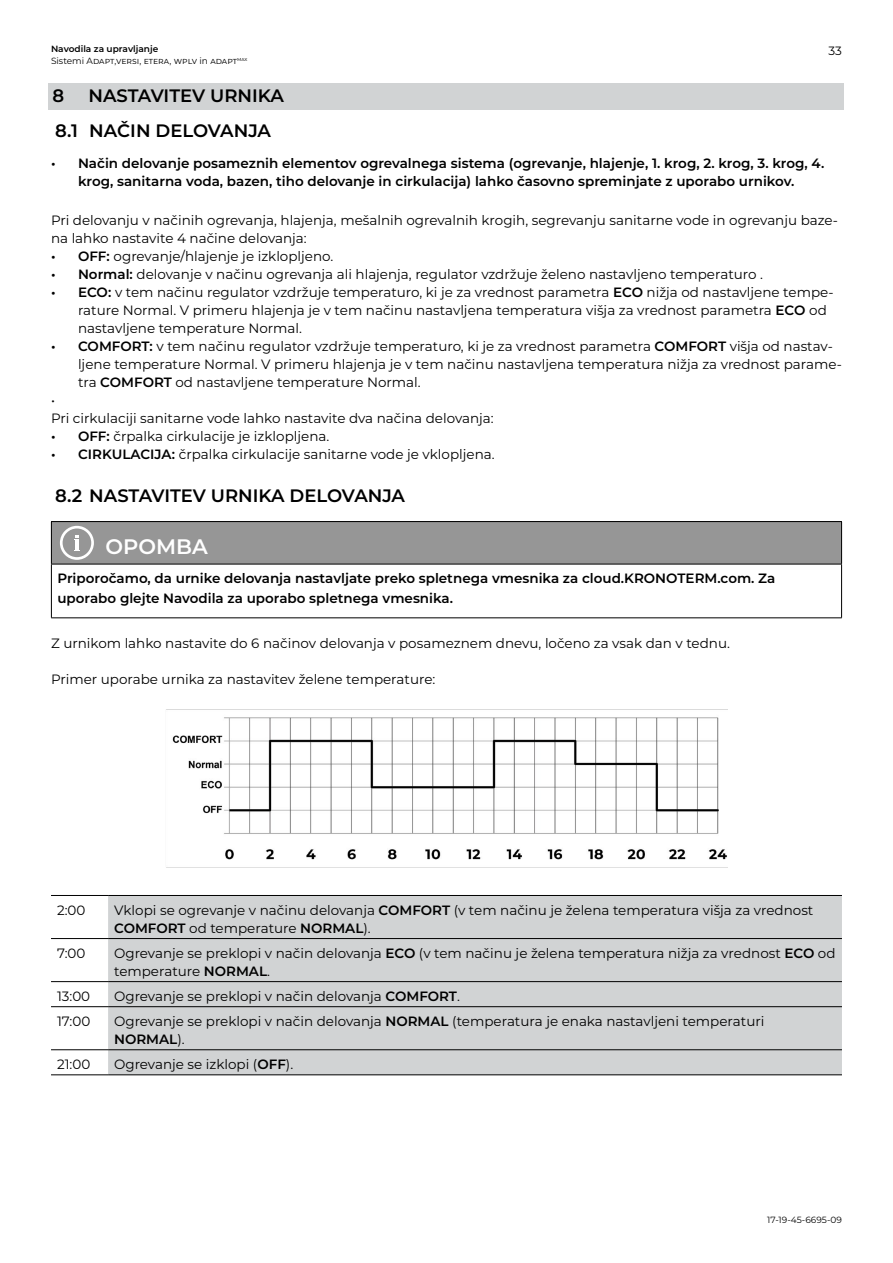
<style>
.page{position:relative;width:893px;height:1263px;background:#fff}
.page>*{position:absolute;margin:0;border:0;box-sizing:border-box;transform-origin:0 0}
.t1{font:600 21px "Montserrat";color:#fff}
.t2{font:600 18px/34.3px "Montserrat";color:#000}
.t3{font:13.5px/18px "Montserrat";color:#000}
.t4{font:600 13.5px/18px "Montserrat";color:#000;text-align:center}
.t5{font:12px "Montserrat";color:#000}
.t6{font:9px "Montserrat";color:#000}
.t7{font:600 9px "Montserrat";color:#000}
.t8{font:5.25px "Montserrat";color:#000}
.s1{font-weight:600}
</style>
<div class="page">
<div style="left:49px;top:83px;width:795px;height:26px;background:#d1d3d4"></div>
<div style="left:51px;top:522px;width:791px;height:42px;background:#969696"></div>
<hr style="left:51px;top:521px;width:791px;height:1px;background:#000">
<hr style="left:51px;top:522px;width:1px;height:42px;background:#000">
<hr style="left:841px;top:522px;width:1px;height:42px;background:#000">
<hr style="left:51px;top:564px;width:791px;height:1px;background:#000">
<hr style="left:51px;top:564px;width:1px;height:54px;background:#000">
<hr style="left:841px;top:564px;width:1px;height:54px;background:#000">
<hr style="left:51px;top:618px;width:791px;height:1px;background:#000">
<svg style="left:60px;top:526px;width:34px;height:34px"></svg>
<img style="left:166px;top:709px;width:561px;height:151px">
<div style="left:108px;top:896px;width:734px;height:178px;background:#d1d3d4"></div>
<hr style="left:51px;top:895px;width:57px;height:1px;background:#000">
<hr style="left:108px;top:895px;width:734px;height:1px;background:#000">
<hr style="left:51px;top:938px;width:57px;height:1px;background:#000">
<hr style="left:108px;top:938px;width:734px;height:1px;background:#000">
<hr style="left:51px;top:981px;width:57px;height:1px;background:#000">
<hr style="left:108px;top:981px;width:734px;height:1px;background:#000">
<hr style="left:51px;top:1006px;width:57px;height:1px;background:#000">
<hr style="left:108px;top:1006px;width:734px;height:1px;background:#000">
<hr style="left:51px;top:1049px;width:57px;height:1px;background:#000">
<hr style="left:108px;top:1049px;width:734px;height:1px;background:#000">
<hr style="left:51px;top:1074px;width:57px;height:1px;background:#000">
<hr style="left:108px;top:1074px;width:734px;height:1px;background:#000">
<p class="t7" style="left:51px;top:42px;width:109px">Navodila za upravljanje</p>
<p class="t6" style="left:51px;top:54px;width:99px">Sistemi ADAPT,VERSI, etera</p>
<p class="t6" style="left:169px;top:54px;width:48px">, WPLV in adapt</p>
<p class="t8" style="left:237px;top:55px;width:12px">max</p>
<p class="t5" style="left:828px;top:42px;width:15px">33</p>
<h2 class="t2" style="left:55px;top:78px;width:230px;text-indent:33px">NASTAVITEV URNIKA<br>8.1 NAČIN DELOVANJA</h2>
<p class="t4" style="left:51px;top:153px;width:775px">• Način delovanje posameznih elementov ogrevalnega sistema (ogrevanje, hlajenje, 1. krog, 2. krog, 3. krog, 4. krog, sanitarna voda, bazen, tiho delovanje in cirkulacija) lahko časovno spreminjate z uporabo urnikov.</p>
<p class="t3" style="left:51px;top:211px;width:788px">Pri delovanju v načinih ogrevanja, hlajenja, mešalnih ogrevalnih krogih, segrevanju sanitarne vode in ogrevanju baze&shy;na lahko nastavite 4 načine delovanja:</p>
<p class="t3" style="left:51px;top:247px;width:284px"><span class="s1">• OFF:</span> ogrevanje/hlajenje je izklopljeno.</p>
<p class="t3" style="left:51px;top:265px;width:713px"><span class="s1">• Normal:</span> delovanje v načinu ogrevanja ali hlajenja, regulator vzdržuje želeno nastavljeno temperaturo .</p>
<p class="t3" style="left:78px;top:283px;width:757px;text-indent:-27px"><span class="s1">• ECO:</span> v tem načinu regulator vzdržuje temperaturo, ki je za vrednost parametra <span class="s1">ECO</span> nižja od nastavljene tempe&shy;rature Normal. V primeru hlajenja je v tem načinu nastavljena temperatura višja za vrednost parametra <span class="s1">ECO</span> od nastavljene temperature Normal.</p>
<p class="t3" style="left:51px;top:337px;width:783px"><span class="s1">• COMFORT:</span> v tem načinu regulator vzdržuje temperaturo, ki je za vrednost parametra <span class="s1">COMFORT</span> višja od nastav-</p>
<p class="t3" style="left:78px;top:355px;width:765px">ljene temperature Normal. V primeru hlajenja je v tem načinu nastavljena temperatura nižja za vrednost parame-</p>
<p class="t3" style="left:78px;top:373px;width:344px">tra <span class="s1">COMFORT</span> od nastavljene temperature Normal.</p>
<p class="t3" style="left:51px;top:391px;width:5px">•</p>
<p class="t3" style="left:51px;top:409px;width:444px">Pri cirkulaciji sanitarne vode lahko nastavite dva načina delovanja:</p>
<p class="t3" style="left:51px;top:427px;width:280px"><span class="s1">• OFF:</span> črpalka cirkulacije je izklopljena.</p>
<p class="t3" style="left:51px;top:445px;width:445px"><span class="s1">• CIRKULACIJA:</span> črpalka cirkulacije sanitarne vode je vklopljena.</p>
<h2 class="t2" style="left:55px;top:478px;width:351px">8.2 NASTAVITEV URNIKA DELOVANJA</h2>
<h1 class="t1" style="left:106px;top:531px;width:104px">OPOMBA</h1>
<p class="t4" style="left:57px;top:568px;width:719px;line-height:19.5px;text-align:left">Priporočamo, da urnike delovanja nastavljate preko spletnega vmesnika za cloud.KRONOTERM.com. Za uporabo glejte Navodila za uporabo spletnega vmesnika.</p>
<p class="t3" style="left:51px;top:634px;width:680px">Z urnikom lahko nastavite do 6 načinov delovanja v posameznem dnevu, ločeno za vsak dan v tednu.</p>
<p class="t3" style="left:51px;top:670px;width:386px">Primer uporabe urnika za nastavitev želene temperature:</p>
<h2 class="t2" style="left:53px;top:78px;width:13px">8</h2>
<p class="t3" style="left:57px;top:900px;width:30px">2:00</p>
<p class="t3" style="left:114px;top:900px;width:701px">Vklopi se ogrevanje v načinu delovanja <span class="s1">COMFORT</span> (v tem načinu je želena temperatura višja za vrednost<br><span class="s1">COMFORT</span> od temperature <span class="s1">NORMAL</span>).</p>
<p class="t3" style="left:57px;top:943px;width:30px">7:00</p>
<p class="t3" style="left:114px;top:943px;width:723px">Ogrevanje se preklopi v način delovanja <span class="s1">ECO</span> (v tem načinu je želena temperatura nižja za vrednost <span class="s1">ECO</span> od temperature <span class="s1">NORMAL</span>.</p>
<p class="t3" style="left:57px;top:986px;width:35px">13:00</p>
<p class="t3" style="left:114px;top:986px;width:347px">Ogrevanje se preklopi v način delovanja <span class="s1">COMFORT</span>.</p>
<p class="t3" style="left:57px;top:1011px;width:35px">17:00</p>
<p class="t3" style="left:114px;top:1011px;width:652px">Ogrevanje se preklopi v način delovanja <span class="s1">NORMAL</span> (temperatura je enaka nastavljeni temperaturi<br><span class="s1">NORMAL</span>).</p>
<p class="t3" style="left:57px;top:1054px;width:35px">21:00</p>
<p class="t3" style="left:114px;top:1054px;width:181px">Ogrevanje se izklopi (<span class="s1">OFF</span>).</p>
<p class="t6" style="left:767px;top:1213px;width:76px">17-19-45-6695-09</p>
</div>
